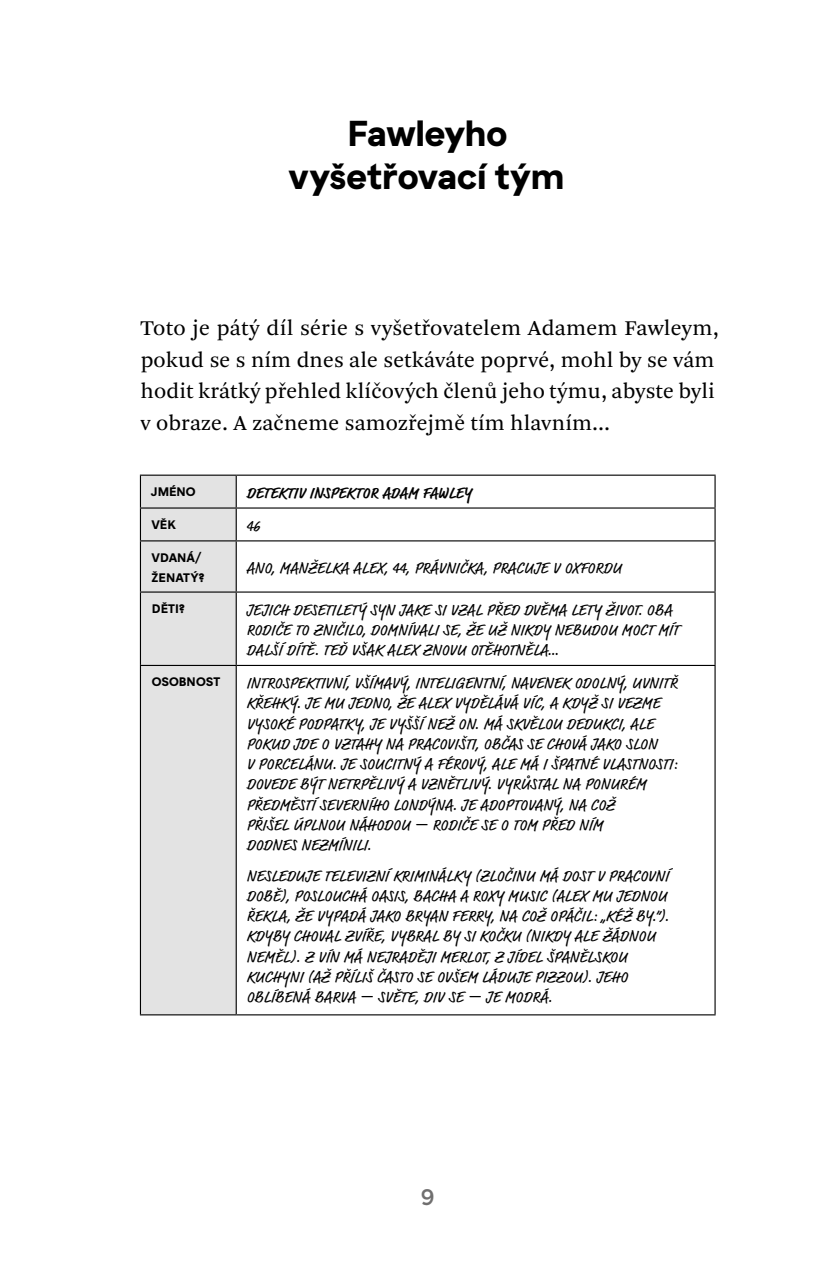
<style>
.page{position:relative;width:830px;height:1276px;background:#fff}
.page>*{position:absolute;margin:0;border:0;box-sizing:border-box;transform-origin:0 0}
.Prolog__epilog__podě{font:700 36px/42.8px "Deto Grotesk";letter-spacing:-.005em;color:#000;text-align:center}
.t1{font:600 22.5px "Deto Grotesk";color:#706f6f}
.Text_-_1__řádek{font:22.05px/31.5px "Arnhem Pro Blond";letter-spacing:.005em;color:#000}
.hlaseni_vyplneno-T_S{font:15.75px/20.2px "Market Pro";letter-spacing:.01em;color:#000}
.hlaseni_vyplneno--SK{font:15.75px/20.2px "Market Pro";letter-spacing:.01em;color:#000}
.hlaseni_vyplneno--SK-2{font:700 15.75px "Market Pro";letter-spacing:.01em;color:#000}
.hlaseni_kolonka--ZAD{font:700 12.38px/20.2px "Deto Grotesk";letter-spacing:.005em;color:#000}
</style>
<div class="page">
<div style="left:141px;top:476px;width:94px;height:538px;background:#e3e3e3"></div>
<hr style="left:235px;top:476px;width:2px;height:31px;background:#000">
<hr style="left:140px;top:507px;width:96px;height:1px;background:#000">
<hr style="left:236px;top:507px;width:479px;height:1px;background:#000">
<hr style="left:235px;top:508px;width:2px;height:32px;background:#000">
<hr style="left:235px;top:541px;width:2px;height:50px;background:#000">
<hr style="left:140px;top:591px;width:96px;height:1px;background:#000">
<hr style="left:236px;top:591px;width:479px;height:1px;background:#000">
<hr style="left:235px;top:592px;width:2px;height:73px;background:#000">
<hr style="left:235px;top:666px;width:2px;height:348px;background:#000">
<hr style="left:140px;top:474px;width:96px;height:2px;background:#000">
<hr style="left:140px;top:476px;width:1px;height:31px;background:#000">
<hr style="left:236px;top:474px;width:479px;height:2px;background:#000">
<hr style="left:714px;top:476px;width:1px;height:31px;background:#000">
<hr style="left:140px;top:508px;width:1px;height:32px;background:#000">
<hr style="left:714px;top:508px;width:1px;height:32px;background:#000">
<hr style="left:140px;top:540px;width:96px;height:1px;background:#000">
<hr style="left:140px;top:541px;width:1px;height:50px;background:#000">
<hr style="left:236px;top:540px;width:479px;height:1px;background:#000">
<hr style="left:714px;top:541px;width:1px;height:50px;background:#000">
<hr style="left:140px;top:592px;width:1px;height:73px;background:#000">
<hr style="left:714px;top:592px;width:1px;height:73px;background:#000">
<hr style="left:140px;top:665px;width:96px;height:1px;background:#000">
<hr style="left:140px;top:666px;width:1px;height:348px;background:#000">
<hr style="left:236px;top:665px;width:479px;height:1px;background:#000">
<hr style="left:714px;top:666px;width:1px;height:348px;background:#000">
<hr style="left:140px;top:1014px;width:96px;height:1px;background:#000">
<hr style="left:236px;top:1014px;width:479px;height:1px;background:#000">
<p class="Prolog__epilog__podě" style="left:288px;top:110px;width:277px">Fawleyho vyšetřovací tým</p>
<p class="Text_-_1__řádek" style="left:140px;top:313px;width:579px">Toto je pátý díl série s vyšetřovatelem Adamem Fawleym, pokud se s ním dnes ale setkáváte poprvé, mohl by se vám hodit krátký přehled klíčových členů jeho týmu, abyste byli v obraze. A začneme samozřejmě tím hlavním…</p>
<p class="hlaseni_kolonka--ZAD" style="left:150px;top:480px;width:47px">JMÉNO</p>
<p class="hlaseni_vyplneno--SK-2" style="left:246px;top:482px;width:226px">DETEKTIV INSPEKTOR ADAM FAWLEY</p>
<p class="hlaseni_kolonka--ZAD" style="left:151px;top:513px;width:26px">VĚK</p>
<p class="hlaseni_vyplneno--SK" style="left:246px;top:516px;width:15px">46</p>
<p class="hlaseni_kolonka--ZAD" style="left:151px;top:546px;width:54px">VDANÁ/<br>ŽENATÝ?</p>
<p class="hlaseni_vyplneno--SK" style="left:246px;top:558px;width:376px">ANO, MANŽELKA ALEX, 44, PRÁVNIČKA, PRACUJE V OXFORDU</p>
<p class="hlaseni_kolonka--ZAD" style="left:152px;top:597px;width:34px">DĚTI?</p>
<p class="hlaseni_vyplneno--SK" style="left:246px;top:600px;width:434px">JEJICH DESETILETÝ SYN JAKE SI VZAL PŘED DVĚMA LETY ŽIVOT. OBA<br>RODIČE TO ZNIČILO, DOMNÍVALI SE, ŽE UŽ NIKDY NEBUDOU MOCT MÍT<br>DALŠÍ DÍTĚ. TEĎ VŠAK ALEX ZNOVU OTĚHOTNĚLA…</p>
<p class="hlaseni_kolonka--ZAD" style="left:152px;top:671px;width:70px">OSOBNOST</p>
<p class="hlaseni_vyplneno-T_S" style="left:246px;top:673px;width:432px">INTROSPEKTIVNÍ, VŠÍMAVÝ, INTELIGENTNÍ, NAVENEK ODOLNÝ, UVNITŘ KŘEHKÝ. JE MU JEDNO, ŽE ALEX VYDĚLÁVÁ VÍC, A KDYŽ SI VEZME VYSOKÉ PODPATKY, JE VYŠŠÍ NEŽ ON. MÁ SKVĚLOU DEDUKCI, ALE POKUD JDE O VZTAHY NA PRACOVIŠTI, OBČAS SE CHOVÁ JAKO SLON<br>V PORCELÁNU. JE SOUCITNÝ A FÉROVÝ, ALE MÁ I ŠPATNÉ VLASTNOSTI:<br>DOVEDE BÝT NETRPĚLIVÝ A VZNĚTLIVÝ. VYRŮSTAL NA PONURÉM PŘEDMĚSTÍ SEVERNÍHO LONDÝNA. JE ADOPTOVANÝ, NA COŽ<br>PŘIŠEL ÚPLNOU NÁHODOU — RODIČE SE O TOM PŘED NÍM<br>DODNES NEZMÍNILI.</p>
<p class="hlaseni_vyplneno-T_S" style="left:246px;top:866px;width:424px">NESLEDUJE TELEVIZNÍ KRIMINÁLKY (ZLOČINU MÁ DOST V PRACOVNÍ DOBĚ), POSLOUCHÁ OASIS, BACHA A ROXY MUSIC (ALEX MU JEDNOU ŘEKLA, ŽE VYPADÁ JAKO BRYAN FERRY, NA COŽ OPÁČIL: „KÉŽ BY.“).<br>KDYBY CHOVAL ZVÍŘE, VYBRAL BY SI KOČKU (NIKDY ALE ŽÁDNOU NEMĚL). Z VÍN MÁ NEJRADĚJI MERLOT, Z JÍDEL ŠPANĚLSKOU KUCHYNI (AŽ PŘÍLIŠ ČASTO SE OVŠEM LÁDUJE PIZZOU). JEHO OBLÍBENÁ BARVA — SVĚTE, DIV SE — JE MODRÁ.</p>
<h2 class="t1" style="left:421px;top:1180px;width:15px">9</h2>
</div>
